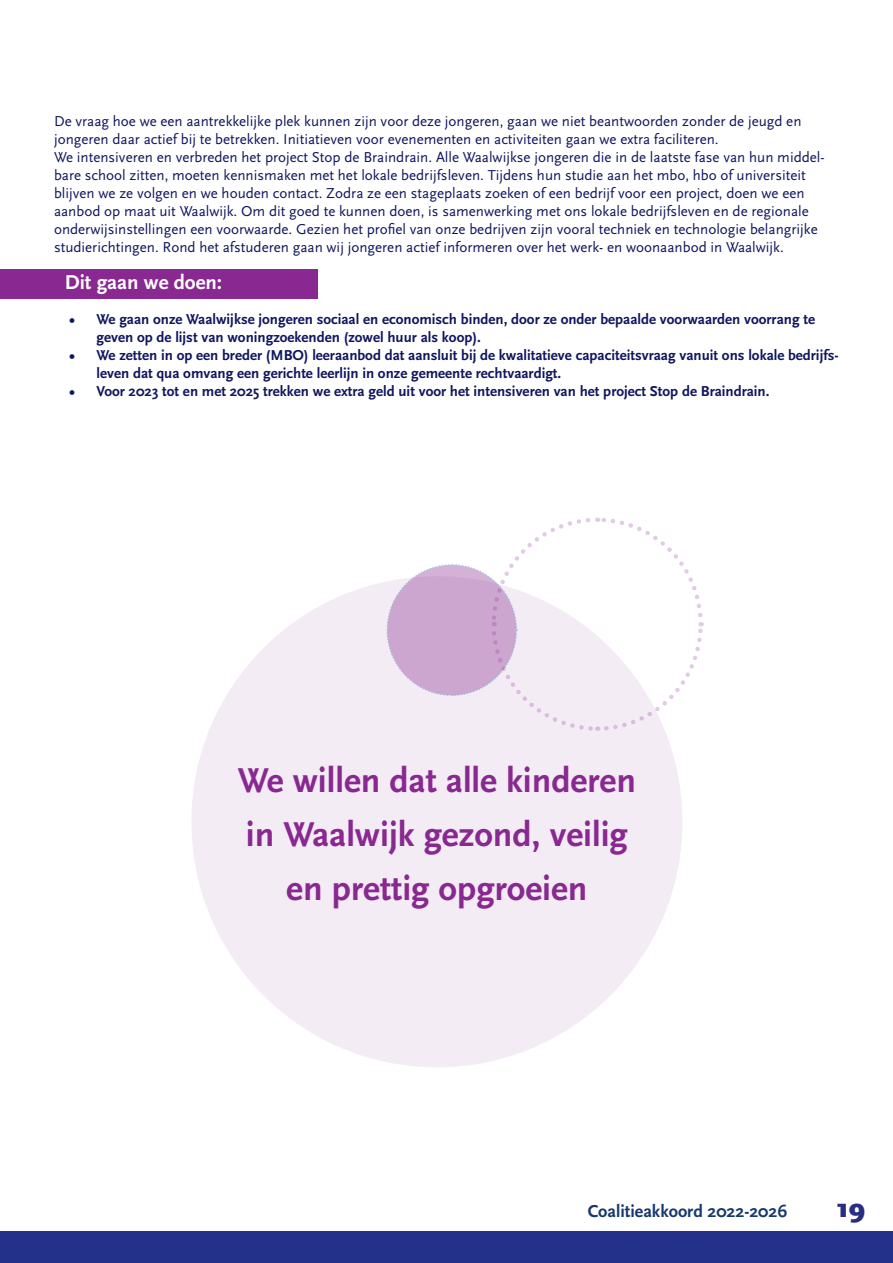
<style>
.page{position:relative;width:893px;height:1263px;background:#fff}
.page>*{position:absolute;margin:0;border:0;box-sizing:border-box;transform-origin:0 0}
.Platte_tekst{font:700 36px/54px "Scala Sans Pro";color:#892890;text-align:center}
.t1{font:900 27px "Scala Sans Pro";color:#2a2d84}
.Kopjes{font:700 21px "Scala Sans Pro";color:#fff}
.t2{font:700 18px "Scala Sans Pro";color:#17386e}
.Platte_tekst-2{font:15px/18px "Scala Sans Pro";color:#0f165f}
.t3{font:700 15px/18px "Scala Sans Pro";color:#0f165f}
</style>
<div class="page">
<div style="left:0;top:1231px;width:893px;height:32px;background:#24318b"></div>
<div style="left:0;top:269px;width:318px;height:29px;background:#892890"></div>
<div style="left:191px;top:576px;width:491px;height:491px;background:#f4ecf5;border-radius:50%"></div>
<svg style="left:386px;top:517px;width:318px;height:214px"></svg>
<p class="Platte_tekst-2" style="left:54px;top:112px;width:749px">De vraag hoe we een aantrekkelijke plek kunnen zijn voor deze jongeren, gaan we niet beantwoorden zonder de jeugd en jongeren daar actief bij te betrekken. Initiatieven voor evenementen en activiteiten gaan we extra faciliteren.</p>
<p class="Platte_tekst-2" style="left:54px;top:148px;width:772px">We intensiveren en verbreden het project Stop de Braindrain. Alle Waalwijkse jongeren die in de laatste fase van hun middel&shy;bare school zitten, moeten kennismaken met het lokale bedrijfsleven. Tijdens hun studie aan het mbo, hbo of universiteit blijven we ze volgen en we houden contact. Zodra ze een stageplaats zoeken of een bedrijf voor een project, doen we een aanbod op maat uit Waalwijk. Om dit goed te kunnen doen, is samenwerking met ons lokale bedrijfsleven en de regionale onderwijsinstellingen een voorwaarde. Gezien het profiel van onze bedrijven zijn vooral techniek en technologie belangrijke studierichtingen. Rond het afstuderen gaan wij jongeren actief informeren over het werk- en woonaanbod in Waalwijk.</p>
<p class="Kopjes" style="left:65px;top:270px;width:159px">Dit gaan we doen:</p>
<p class="t3" style="left:97px;top:310px;width:720px;text-indent:-27px">• We gaan onze Waalwijkse jongeren sociaal en economisch binden, door ze onder bepaalde voorwaarden voorrang te geven op de lijst van woningzoekenden (zowel huur als koop).</p>
<p class="t3" style="left:97px;top:346px;width:743px;text-indent:-27px">• We zetten in op een breder (MBO) leeraanbod dat aansluit bij de kwalitatieve capaciteitsvraag vanuit ons lokale bedrijfs&shy;leven dat qua omvang een gerichte leerlijn in onze gemeente rechtvaardigt.</p>
<p class="t3" style="left:70px;top:382px;width:702px">• Voor 2023 tot en met 2025 trekken we extra geld uit voor het intensiveren van het project Stop de Braindrain.</p>
<p class="Platte_tekst" style="left:238px;top:753px;width:400px">We willen dat alle kinderen in Waalwijk gezond, veilig en prettig opgroeien</p>
<p class="t2" style="left:588px;top:1201px;width:201px">Coalitieakkoord 2022-2026</p>
<h2 class="t1" style="left:837px;top:1192px;width:30px">19</h2>
</div>
